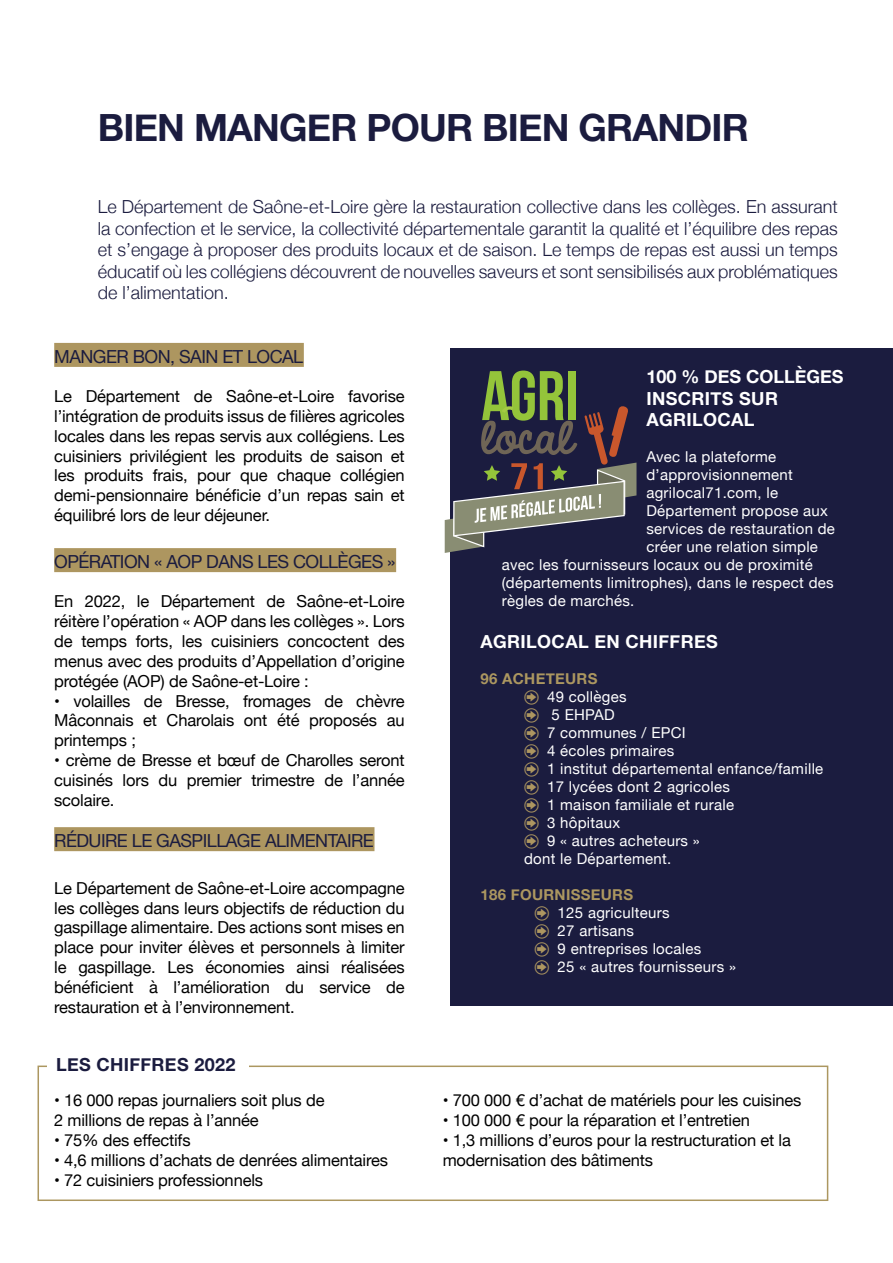
<style>
.page{position:relative;width:893px;height:1263px;background:#fff}
.page>*{position:absolute;margin:0;border:0;box-sizing:border-box;transform-origin:0 0}
.t1{font:700 37.5px "Helvetica Neue";letter-spacing:-.02em;color:#1b1c3f}
.t2{font:300 18px/21.6px "Helvetica Neue";color:#1b1c3f;text-align:justify}
.t3{font:18px "Helvetica Neue";letter-spacing:-.03em;color:#1b1c3f}
.t4{font:700 18px/21.6px "Helvetica Neue";letter-spacing:.02em;color:#fff}
.t5{font:700 18px "Helvetica Neue";letter-spacing:.02em;color:#1b1c3f}
.t6{font:16.5px/19.8px "Helvetica Neue";letter-spacing:-.01em;color:#000;text-align:justify}
.t7{font:15px/18px "Helvetica Neue";letter-spacing:.02em;color:#fff}
.t8{font:700 15px "Helvetica Neue";letter-spacing:.02em;color:#ac9760}
</style>
<div class="page">
<div style="left:54px;top:343px;width:250px;height:24px;background:#ad9660"></div>
<div style="left:54px;top:548px;width:342px;height:24px;background:#ad9660"></div>
<div style="left:54px;top:827px;width:320px;height:24px;background:#ad9660"></div>
<div style="left:451px;top:349px;width:442px;height:657px;background:#1b1c3f"></div>
<svg style="left:445px;top:371px;width:191px;height:182px"></svg>
<div style="left:38px;top:1065px;width:790px;height:136px;border:2px solid #ac9760"></div>
<div style="left:48px;top:1053px;width:201px;height:33px;background:#fff"></div>
<h1 class="t1" style="left:98px;top:98px;width:653px">BIEN MANGER POUR BIEN GRANDIR</h1>
<p class="t2" style="left:98px;top:194px;width:742px">Le Département de Saône-et-Loire gère la restauration collective dans les collèges. En assurant la confection et le service, la collectivité départementale garantit la qualité et l’équilibre des repas et s’engage à proposer des produits locaux et de saison. Le temps de repas est aussi un temps éducatif où les collégiens découvrent de nouvelles saveurs et sont sensibilisés aux problématiques de l’alimentation.</p>
<p class="t3" style="left:54px;top:343px;width:251px">MANGER BON, SAIN ET LOCAL</p>
<p class="t6" style="left:54px;top:387px;width:352px">Le Département de Saône-et-Loire favorise l’intégration de produits issus de filières agricoles locales dans les repas servis aux collégiens. Les cuisiniers privilégient les produits de saison et les produits frais, pour que chaque collégien demi-pensionnaire bénéficie d’un repas sain et équilibré lors de leur déjeuner.</p>
<p class="t3" style="left:54px;top:548px;width:343px">OPÉRATION « AOP DANS LES COLLÈGES »</p>
<p class="t6" style="left:54px;top:593px;width:352px">En 2022, le Département de Saône-et-Loire réitère l’opération « AOP dans les collèges ». Lors de temps forts, les cuisiniers concoctent des menus avec des produits d’Appellation d’origine protégée (AOP) de Saône-et-Loire :</p>
<p class="t6" style="left:54px;top:692px;width:352px">• volailles de Bresse, fromages de chèvre Mâconnais et Charolais ont été proposés au printemps ;</p>
<p class="t6" style="left:54px;top:751px;width:352px">• crème de Bresse et bœuf de Charolles seront cuisinés lors du premier trimestre de l’année scolaire.</p>
<p class="t3" style="left:54px;top:827px;width:321px">RÉDUIRE LE GASPILLAGE ALIMENTAIRE</p>
<p class="t6" style="left:54px;top:879px;width:352px">Le Département de Saône-et-Loire accompagne les collèges dans leurs objectifs de réduction du gaspillage alimentaire. Des actions sont mises en place pour inviter élèves et personnels à limiter le gaspillage. Les économies ainsi réalisées bénéficient à l’amélioration du service de restauration et à l’environnement.</p>
<p class="t5" style="left:56px;top:1050px;width:181px">LES CHIFFRES 2022</p>
<p class="t6" style="left:54px;top:1092px;width:272px">• 16 000 repas journaliers soit plus de<br>2 millions de repas à l’année</p>
<p class="t6" style="left:54px;top:1131px;width:138px">• 75% des effectifs</p>
<p class="t6" style="left:54px;top:1151px;width:336px">• 4,6 millions d’achats de denrées alimentaires</p>
<p class="t6" style="left:54px;top:1171px;width:211px">• 72 cuisiniers professionnels</p>
<p class="t4" style="left:646px;top:366px;width:199px">100 % DES COLLÈGES<br>INSCRITS SUR<br>AGRILOCAL</p>
<p class="t7" style="left:646px;top:449px;width:131px">Avec la plateforme</p>
<p class="t7" style="left:646px;top:467px;width:148px">d’approvisionnement</p>
<p class="t7" style="left:646px;top:485px;width:133px">agrilocal71.com, le</p>
<p class="t7" style="left:646px;top:503px;width:183px">Département propose aux</p>
<p class="t7" style="left:646px;top:521px;width:190px">services de restauration de</p>
<p class="t7" style="left:646px;top:539px;width:173px">créer une relation simple</p>
<p class="t7" style="left:502px;top:557px;width:312px">avec les fournisseurs locaux ou de proximité</p>
<p class="t7" style="left:502px;top:575px;width:333px">(départements limitrophes), dans le respect des</p>
<p class="t7" style="left:502px;top:593px;width:134px">règles de marchés.</p>
<p class="t4" style="left:480px;top:631px;width:239px">AGRILOCAL EN CHIFFRES</p>
<p class="t8" style="left:480px;top:667px;width:118px">96 ACHETEURS</p>
<p class="t7" style="left:547px;top:688px;width:81px">49 collèges</p>
<p class="t7" style="left:552px;top:706px;width:65px">5 EHPAD</p>
<p class="t7" style="left:547px;top:724px;width:140px">7 communes / EPCI</p>
<p class="t7" style="left:547px;top:742px;width:129px">4 écoles primaires</p>
<p class="t7" style="left:547px;top:760px;width:278px">1 institut départemental enfance/famille</p>
<p class="t7" style="left:547px;top:778px;width:184px">17 lycées dont 2 agricoles</p>
<p class="t7" style="left:547px;top:796px;width:189px">1 maison familiale et rurale</p>
<p class="t7" style="left:547px;top:814px;width:75px">3 hôpitaux</p>
<p class="t7" style="left:547px;top:832px;width:154px">9 « autres acheteurs »</p>
<p class="t7" style="left:524px;top:850px;width:149px">dont le Département.</p>
<p class="t8" style="left:480px;top:883px;width:154px">186 FOURNISSEURS</p>
<p class="t7" style="left:558px;top:904px;width:180px">125 agriculteurs<br>27 artisans<br>9 entreprises locales<br>25 « autres fournisseurs »</p>
<p class="t6" style="left:443px;top:1092px;width:360px">• 700 000 € d’achat de matériels pour les cuisines</p>
<p class="t6" style="left:443px;top:1111px;width:309px">• 100 000 € pour la réparation et l’entretien</p>
<p class="t6" style="left:443px;top:1131px;width:350px">• 1,3 millions d’euros pour la restructuration et la modernisation des bâtiments</p>
</div>
